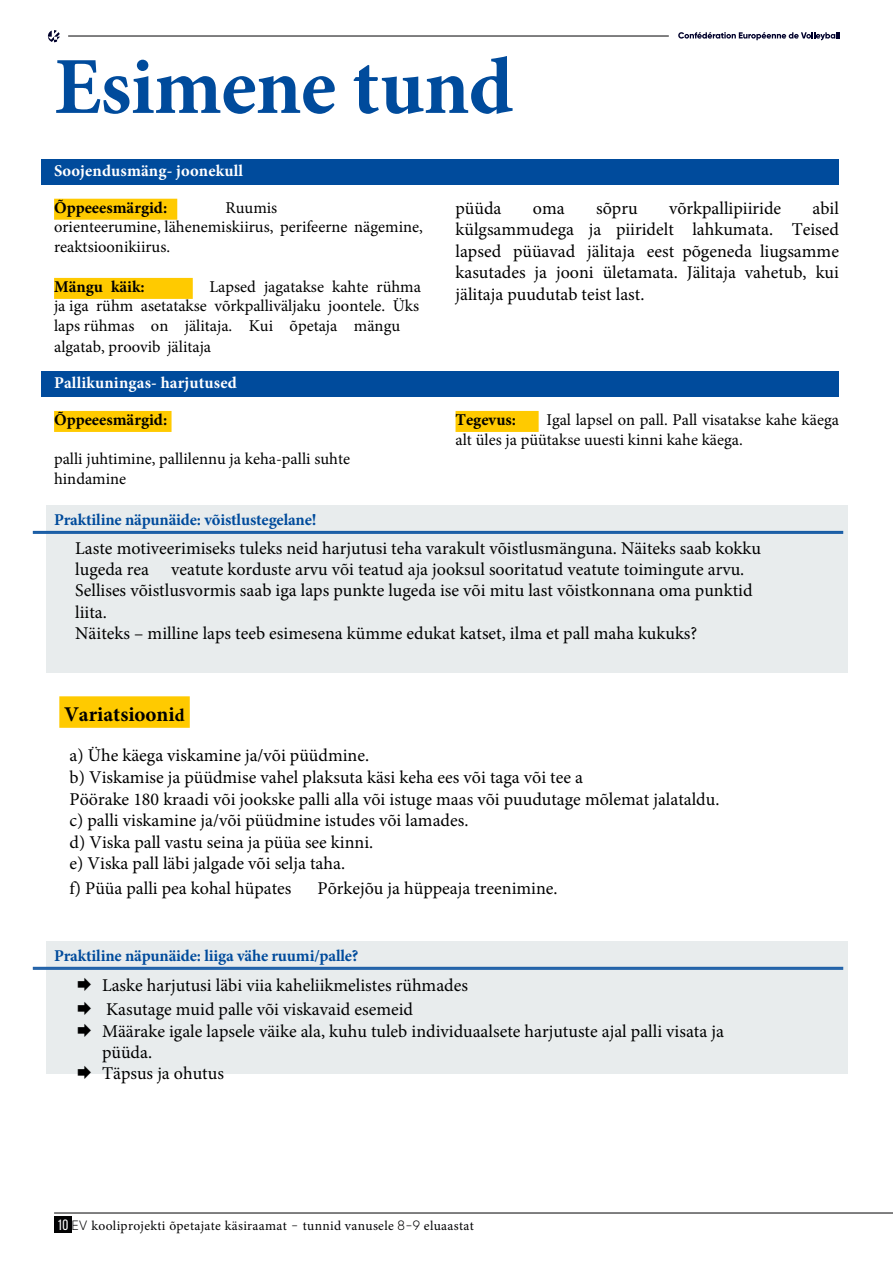
<style>
.page{position:relative;width:893px;height:1263px;background:#fff}
.page>*{position:absolute;margin:0;border:0;box-sizing:border-box;transform-origin:0 0}
.Chapter{font:700 81px "Minion Pro";letter-spacing:-.01em;color:#004b9c}
.Gilroy_basic_span{font:700 21px "Minion Pro";color:#000}
.Practical_Tip_paragr{font:18px/21.6px "Minion Pro";color:#000}
.Gilroy_basic{font:18px/21.6px "Minion Pro";color:#000;text-align:justify}
.Gilroy_basic-2{font:16.5px/19.6px "Minion Pro";color:#000}
.Practical_Tip_paragr-2{font:700 16.5px "Minion Pro";letter-spacing:-.01em;color:#004b9c}
.Sub-header_blue_back{font:700 16.5px "Minion Pro";letter-spacing:.01em;color:#fff}
.Gilroy_basic-3{font:700 16.5px "Minion Pro";color:#000}
.t1{font:13.5px "Minion Pro";letter-spacing:.025em;color:#020203}
.s1{font-size:18px}
.s2{font-family:"Bebas Neue";font-size:15px;color:#fff}
.s3{font-family:"Gilroy";font-weight:300}
</style>
<div class="page">
<div style="left:54px;top:1216px;width:17px;height:16px;background:#020203"></div>
<hr style="left:54px;top:1213px;width:839px;height:1px;background:#020203">
<svg style="left:678px;top:32px;width:162px;height:8px"></svg>
<hr style="left:68px;top:36px;width:601px;height:1px;background:#020203">
<svg style="left:48px;top:30px;width:12px;height:12px"></svg>
<div style="left:41px;top:159px;width:798px;height:25px;background:#004b9c"></div>
<div style="left:54px;top:199px;width:123px;height:21px;background:#ffca00"></div>
<div style="left:54px;top:278px;width:139px;height:21px;background:#ffca00"></div>
<div style="left:41px;top:372px;width:798px;height:25px;background:#004b9c"></div>
<div style="left:54px;top:411px;width:118px;height:21px;background:#ffca00"></div>
<div style="left:455px;top:411px;width:84px;height:21px;background:#ffca00"></div>
<div style="left:46px;top:505px;width:801px;height:167px;background:#e8eced"></div>
<hr style="left:33px;top:531px;width:810px;height:1px;background:#004b9c">
<hr style="left:33px;top:532px;width:810px;height:1px;background:#004b9c">
<hr style="left:33px;top:533px;width:810px;height:1px;background:#004b9c">
<div style="left:59px;top:696px;width:131px;height:32px;background:#ffca00"></div>
<div style="left:46px;top:941px;width:801px;height:132px;background:#e8eced"></div>
<hr style="left:33px;top:967px;width:810px;height:1px;background:#004b9c">
<hr style="left:33px;top:968px;width:810px;height:1px;background:#004b9c">
<hr style="left:33px;top:969px;width:810px;height:1px;background:#004b9c">
<svg style="left:78px;top:1073px;width:13px;height:1px"></svg>
<p class="Chapter" style="left:54px;top:30px;width:460px">Esimene tund</p>
<p class="Sub-header_blue_back" style="left:54px;top:159px;width:190px">Soojendusmäng- joonekull</p>
<p class="Gilroy_basic-3" style="left:54px;top:196px;width:115px">Õppeeesmärgid:</p>
<p class="Gilroy_basic-2" style="left:54px;top:198px;width:370px;text-indent:172px">Ruumis<br>orienteerumine, lähenemiskiirus, perifeerne nägemine, reaktsioonikiirus.</p>
<p class="Gilroy_basic-3" style="left:54px;top:275px;width:92px">Mängu käik:</p>
<p class="Gilroy_basic-2" style="left:54px;top:276px;width:368px;line-height:20.1px;text-indent:155px">Lapsed jagatakse kahte rühma ja iga rühm asetatakse võrkpalliväljaku joontele. Üks laps rühmas on jälitaja. Kui õpetaja mängu algatab, proovib jälitaja</p>
<p class="Sub-header_blue_back" style="left:54px;top:371px;width:184px">Pallikuningas- harjutused</p>
<p class="Gilroy_basic-3" style="left:54px;top:408px;width:115px">Õppeeesmärgid:</p>
<p class="Gilroy_basic-2" style="left:54px;top:449px;width:297px">palli juhtimine, pallilennu ja keha-palli suhte hindamine</p>
<p class="Gilroy_basic" style="left:455px;top:197px;width:385px;text-indent:357px">abil külgsammudega ja piiridelt lahkumata. Teised lapsed püüavad jälitaja eest põgeneda liugsamme kasutades ja jooni ületamata. Jälitaja vahetub, kui jälitaja puudutab teist last.</p>
<p class="Gilroy_basic" style="left:455px;top:197px;width:47px">püüda</p>
<p class="Gilroy_basic" style="left:533px;top:197px;width:33px">oma</p>
<p class="Gilroy_basic" style="left:596px;top:197px;width:43px">sõpru</p>
<p class="Gilroy_basic" style="left:669px;top:197px;width:114px">võrkpallipiiride</p>
<p class="Gilroy_basic-2" style="left:455px;top:410px;width:385px;text-indent:91px">Igal lapsel on pall. Pall visatakse kahe käega alt üles ja püütakse uuesti kinni kahe käega.</p>
<p class="Gilroy_basic-3" style="left:455px;top:408px;width:62px">Tegevus:</p>
<p class="Practical_Tip_paragr-2" style="left:54px;top:509px;width:264px">Praktiline näpunäide: võistlustegelane!</p>
<p class="Practical_Tip_paragr" style="left:75px;top:537px;width:687px">Laste motiveerimiseks tuleks neid harjutusi teha varakult võistlusmänguna. Näiteks saab kokku lugeda rea veatute korduste arvu või teatud aja jooksul sooritatud veatute toimingute arvu.<br>Sellises võistlusvormis saab iga laps punkte lugeda ise või mitu last võistkonnana oma punktid liita.<br>Näiteks – milline laps teeb esimesena kümme edukat katset, ilma et pall maha kukuks?</p>
<p class="Gilroy_basic_span" style="left:64px;top:699px;width:122px">Variatsiooni<span class="s1">d</span></p>
<p class="Practical_Tip_paragr" style="left:70px;top:745px;width:651px">a) Ühe käega viskamine ja/või püüdmine.<br>b) Viskamise ja püüdmise vahel plaksuta käsi keha ees või taga või tee a<br>Pöörake 180 kraadi või jookske palli alla või istuge maas või puudutage mõlemat jalataldu. c) palli viskamine ja/või püüdmine istudes või lamades.<br>d) Viska pall vastu seina ja püüa see kinni.<br>e) Viska pall läbi jalgade või selja taha.</p>
<p class="Practical_Tip_paragr" style="left:70px;top:877px;width:223px">f) Püüa palli pea kohal hüpates</p>
<p class="Practical_Tip_paragr" style="left:318px;top:877px;width:242px">Põrkejõu ja hüppeaja treenimine.</p>
<p class="Practical_Tip_paragr-2" style="left:54px;top:944px;width:306px">Praktiline näpunäide: liiga vähe ruumi/palle?</p>
<p class="Practical_Tip_paragr" style="left:102px;top:973px;width:367px;line-height:24.2px">Laske harjutusi läbi viia kaheliikmelistes rühmades<br>Kasutage muid palle või viskavaid esemeid</p>
<p class="Practical_Tip_paragr" style="left:102px;top:1020px;width:623px;line-height:21px">Määrake igale lapsele väike ala, kuhu tuleb individuaalsete harjutuste ajal palli visata ja püüda.<br>Täpsus ja ohutus</p>
<p class="t1" style="left:57px;top:1216px;width:418px"><span class="s2">10</span><span class="s3">CEV</span> kooliprojekti õpetajate käsiraamat <span class="s3">-</span> tunnid vanusele <span class="s3">8-9</span> eluaastat</p>
</div>
